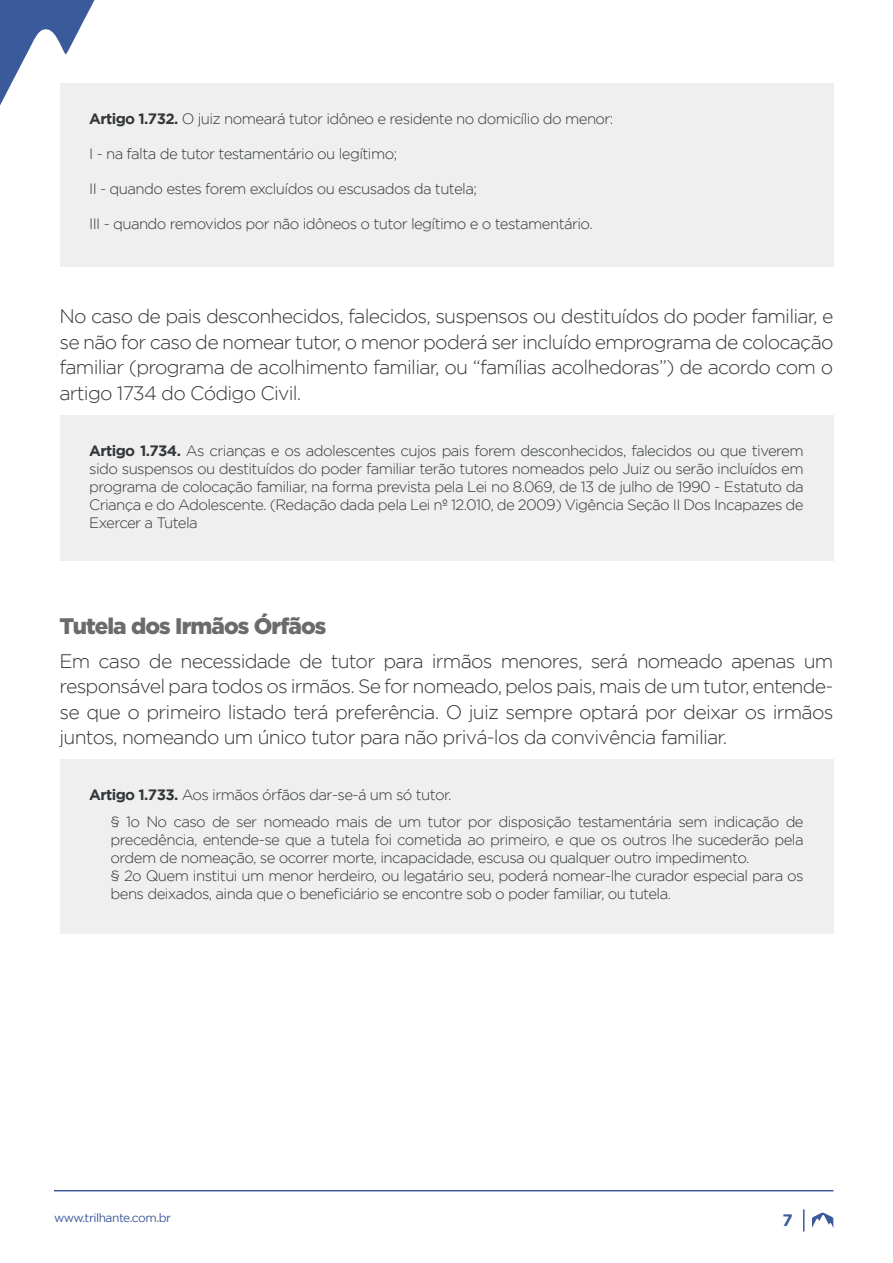
<style>
.page{position:relative;width:893px;height:1263px;background:#fff}
.page>*{position:absolute;margin:0;border:0;box-sizing:border-box;transform-origin:0 0}
.Título_3{font:900 22.5px "Gotham";letter-spacing:-.04em;color:#6b6b6b}
.Parágrafo_Texto{font:300 19.5px/25.5px "Gotham";letter-spacing:-.04em;color:#33373a;text-align:justify}
.t1{font:700 16.5px "Gotham";color:#3b5a9b}
.t2{font:300 15px/18px "Gotham";letter-spacing:-.04em;color:#33373a}
.t3{font:12px "Gotham";letter-spacing:-.04em;color:#3b5a9b}
.s1{font-weight:700}
</style>
<div class="page">
<svg style="left:0;top:0;width:95px;height:105px"></svg>
<svg style="left:803px;top:1209px;width:1px;height:22px"></svg>
<svg style="left:812px;top:1212px;width:22px;height:16px"></svg>
<hr style="left:54px;top:1190px;width:779px;height:1px;background:#3b5a9b">
<div style="left:60px;top:83px;width:773px;height:184px;background:#eeefee"></div>
<div style="left:60px;top:415px;width:773px;height:145px;background:#eeefee"></div>
<div style="left:60px;top:760px;width:773px;height:174px;background:#eeefee"></div>
<p class="t2" style="left:89px;top:109px;width:526px"><span class="s1">Artigo 1.732.</span> O juiz nomeará tutor idôneo e residente no domicílio do menor:</p>
<p class="t2" style="left:89px;top:144px;width:309px">I - na falta de tutor testamentário ou legítimo;</p>
<p class="t2" style="left:89px;top:179px;width:389px">II - quando estes forem excluídos ou escusados da tutela;</p>
<p class="t2" style="left:89px;top:214px;width:505px">III - quando removidos por não idôneos o tutor legítimo e o testamentário.</p>
<p class="Parágrafo_Texto" style="left:60px;top:303px;width:775px">No caso de pais desconhecidos, falecidos, suspensos ou destituídos do poder familiar, e se não for caso de nomear tutor, o menor poderá ser incluído emprograma de colocação familiar (programa de acolhimento familiar, ou “famílias acolhedoras”) de acordo com o artigo 1734 do Código Civil.</p>
<p class="t2" style="left:89px;top:441px;width:716px;text-align:justify"><span class="s1">Artigo 1.734.</span> As crianças e os adolescentes cujos pais forem desconhecidos, falecidos ou que tiverem sido suspensos ou destituídos do poder familiar terão tutores nomeados pelo Juiz ou serão incluídos em programa de colocação familiar, na forma prevista pela Lei no 8.069, de 13 de julho de 1990 - Estatuto da Criança e do Adolescente. (Redação dada pela Lei nº 12.010, de 2009) Vigência Seção II Dos Incapazes de Exercer a Tutela</p>
<p class="Título_3" style="left:60px;top:613px;width:268px">Tutela dos Irmãos Órfãos</p>
<p class="Parágrafo_Texto" style="left:60px;top:648px;width:775px">Em caso de necessidade de tutor para irmãos menores, será nomeado apenas um responsável para todos os irmãos. Se for nomeado, pelos pais, mais de um tutor, entende&shy;se que o primeiro listado terá preferência. O juiz sempre optará por deixar os irmãos juntos, nomeando um único tutor para não privá-los da convivência familiar.</p>
<p class="t2" style="left:111px;top:781px;width:695px;line-height:26.5px;text-indent:-21px"><span class="s1">Artigo 1.733.</span> Aos irmãos órfãos dar-se-á um só tutor.<br>§ 1o No caso de ser nomeado mais de um tutor por disposição testamentária sem indicação de</p>
<p class="t2" style="left:111px;top:830px;width:695px">precedência, entende-se que a tutela foi cometida ao primeiro, e que os outros lhe sucederão pela ordem de nomeação, se ocorrer morte, incapacidade, escusa ou qualquer outro impedimento.<br>§ 2o Quem institui um menor herdeiro, ou legatário seu, poderá nomear-lhe curador especial para os bens deixados, ainda que o beneficiário se encontre sob o poder familiar, ou tutela.</p>
<p class="t3" style="left:54px;top:1211px;width:119px">www.trilhante.com.br</p>
<p class="t1" style="left:782px;top:1211px;width:12px">7</p>
</div>
